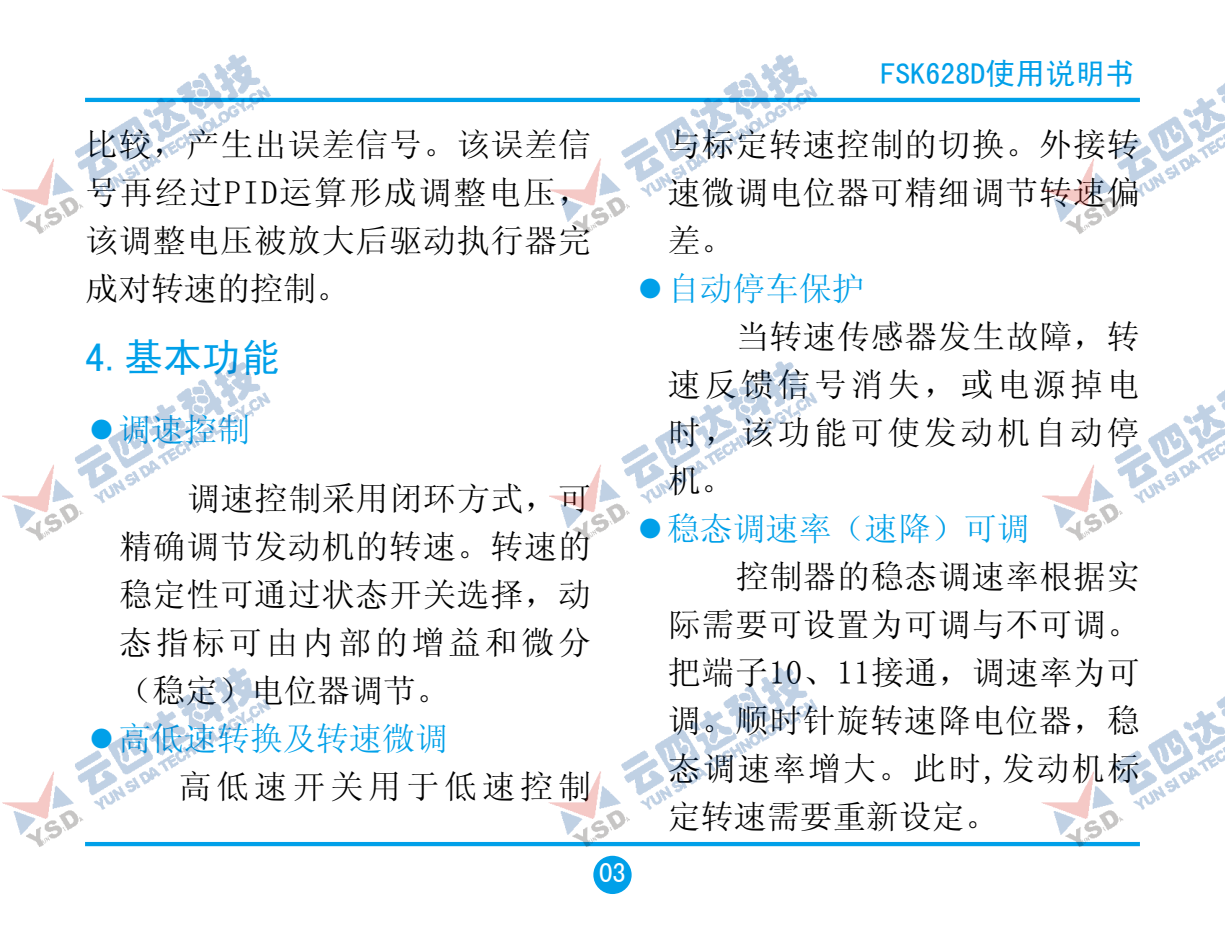
<style>
.page{position:relative;width:1225px;height:927px;background:#fff}
.page>*{position:absolute;margin:0;border:0;box-sizing:border-box;transform-origin:0 0}
.t1{font:39px "Sim Hei";color:#00a0e9}
.t2{font:33px/48px "Sim Sun";letter-spacing:.025em;color:#000;text-align:justify}
.t3{font:33px "Sim Sun";letter-spacing:.11em;color:#000}
.t4{font:33px "Sim Sun";color:#00a0e9}
.t5{font:33px "Sim Sun";letter-spacing:.06em;color:#000}
.t6{font:33px "Sim Sun";letter-spacing:.15em;color:#000}
.t7{font:33px "Sim Sun";color:#000}
.t8{font:30px "Sim Hei";color:#00a0e9}
.t9{font:27px "Sim Hei";color:#fff}
.s1{font-family:"Sim Hei"}
.s2{font-family:"Koz Go Pro";color:#00a0e9}
.s3{color:#00a0e9}
.s4{font-family:"Koz Go Pro"}
</style>
<div class="page">
<img style="left:2px;top:54px;width:1223px;height:840px">
<p class="t2" style="left:85px;top:120px;width:508px">比较，产生出误差信号。该误差信号再经过PID运算形成调整电压，该调整电压被放大后驱动执行器完成对转速的控制<span class="s1">。</span></p>
<p class="t1" style="left:85px;top:338px;width:196px">4.基本功能</p>
<p class="t2" style="left:187px;top:395px;width:405px;line-height:69px;text-indent:-102px"><span class="s2">◦</span><span class="s3">调速控制<br></span>调速控制采用闭环方式，可</p>
<p class="t2" style="left:119px;top:522px;width:473px">精确调节发动机的转速。转速的</p>
<p class="t2" style="left:119px;top:570px;width:473px">稳定性可通过状态开关选择，动</p>
<p class="t3" style="left:119px;top:626px;width:473px">态指标可由内部的增益和微分</p>
<p class="t2" style="left:119px;top:666px;width:331px">（稳定）电位器调节。</p>
<p class="t4" style="left:85px;top:722px;width:364px"><span class="s4">◦</span>高低速转换及转速微调</p>
<p class="t6" style="left:179px;top:770px;width:414px">高低速开关用于低速控制</p>
<p class="t9" style="left:599px;top:859px;width:15px">0</p>
<p class="t8" style="left:880px;top:58px;width:256px">FSK628D使用说明书</p>
<p class="t2" style="left:668px;top:120px;width:473px">与标定转速控制的切换。外接转</p>
<p class="t2" style="left:668px;top:168px;width:473px">速微调电位器可精细调节转速偏</p>
<p class="t2" style="left:668px;top:216px;width:67px">差。</p>
<p class="t4" style="left:634px;top:272px;width:232px"><span class="s4">◦</span>自动停车保护</p>
<p class="t2" style="left:736px;top:312px;width:405px">当转速传感器发生故障，转</p>
<p class="t3" style="left:668px;top:368px;width:473px">速反馈信号消失，或电源掉电</p>
<p class="t3" style="left:668px;top:416px;width:473px">时，该功能可使发动机自动停</p>
<p class="t2" style="left:668px;top:456px;width:67px">机。</p>
<p class="t4" style="left:634px;top:512px;width:397px"><span class="s4">◦</span>稳态调速率（速降）可调</p>
<p class="t2" style="left:736px;top:552px;width:405px">控制器的稳态调速率根据实</p>
<p class="t2" style="left:668px;top:600px;width:473px">际需要可设置为可调与不可调。</p>
<p class="t2" style="left:668px;top:648px;width:473px">把端子10、11接通，调速率为可</p>
<p class="t2" style="left:668px;top:696px;width:473px">调。顺时针旋转速降电位器，稳</p>
<p class="t5" style="left:668px;top:752px;width:474px">态调速率增大。此时,发动机标</p>
<p class="t7" style="left:668px;top:800px;width:332px">定转速需要重新设定。</p>
</div>
